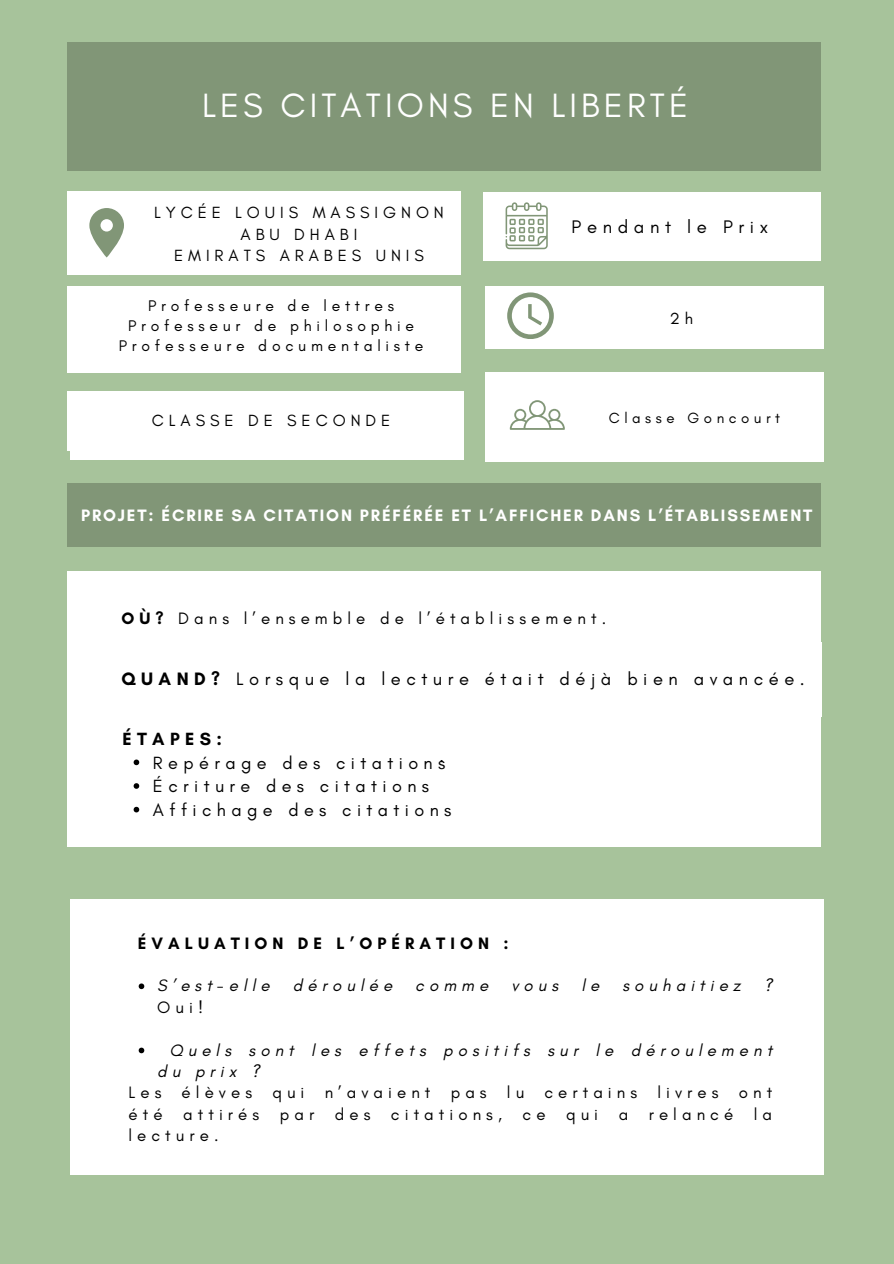
<style>
.page{position:relative;width:894px;height:1264px;background:#fff}
.page>*{position:absolute;margin:0;border:0;box-sizing:border-box;transform-origin:0 0}
.t1{font:34.35px "Glacial Indifference";letter-spacing:.12em;color:#fff}
.t2{font:18.6px "Glacial Indifference";letter-spacing:.3em;color:#000}
.t3{font:18.3px "Glacial Indifference";letter-spacing:.3em;color:#000}
.t4{font:18px/23.7px "Glacial Indifference";letter-spacing:.3em;color:#000}
.t5{font:700 18px "Glacial Indifference";letter-spacing:.3em;color:#000}
.t6{font:16.8px/21.5px "Glacial Indifference";letter-spacing:.3em;color:#000;text-align:justify}
.t7{font:italic 16.8px/21.3px "Glacial Indifference";letter-spacing:.3em;color:#000}
.t8{font:700 16.8px "Glacial Indifference";letter-spacing:.11em;color:#fff}
.t9{font:700 16.8px "Glacial Indifference";letter-spacing:.3em;color:#000}
.t10{font:16.8px "Noto Sans";color:#000}
.t11{font:16.5px/21.3px "Glacial Indifference";letter-spacing:.3em;color:#000;text-align:center}
.t12{font:16.35px "Glacial Indifference";color:#000}
.t13{font:16.2px "Glacial Indifference";letter-spacing:.3em;color:#000}
.t14{font:15.75px "Glacial Indifference";letter-spacing:.3em;color:#000}
.t15{font:15px "Glacial Indifference";letter-spacing:.3em;color:#000}
.s1{font-weight:700}
</style>
<div class="page">
<div style="left:0;top:0;width:893px;height:1263px;background:#a7c39b"></div>
<div style="left:67px;top:483px;width:753px;height:63px;background:#819677"></div>
<div style="left:67px;top:571px;width:753px;height:275px;background:#fff"></div>
<div style="left:70px;top:391px;width:393px;height:68px;background:#fff"></div>
<div style="left:67px;top:43px;width:753px;height:128px;background:#819677"></div>
<svg style="left:134px;top:759px;width:5px;height:6px"></svg>
<svg style="left:134px;top:783px;width:5px;height:5px"></svg>
<svg style="left:134px;top:806px;width:5px;height:6px"></svg>
<div style="left:70px;top:899px;width:753px;height:275px;background:#fff"></div>
<svg style="left:139px;top:983px;width:5px;height:6px"></svg>
<svg style="left:139px;top:1047px;width:5px;height:6px"></svg>
<div style="left:67px;top:286px;width:394px;height:86px;background:#fff"></div>
<div style="left:67px;top:391px;width:394px;height:59px;background:#fff"></div>
<div style="left:482px;top:193px;width:338px;height:67px;background:#fff"></div>
<svg style="left:505px;top:202px;width:42px;height:47px"></svg>
<div style="left:67px;top:191px;width:393px;height:84px;background:#fff"></div>
<svg style="left:89px;top:208px;width:35px;height:50px"></svg>
<div style="left:485px;top:286px;width:338px;height:62px;background:#fff"></div>
<svg style="left:507px;top:292px;width:46px;height:46px"></svg>
<div style="left:485px;top:372px;width:338px;height:89px;background:#fff"></div>
<svg style="left:509px;top:400px;width:56px;height:30px"></svg>
<p class="t1" style="left:202px;top:85px;width:487px">LES CITATIONS EN LIBERTÉ</p>
<h4 class="t11" style="left:154px;top:202px;width:291px">LYCÉE LOUIS MASSIGNON<br>ABU DHABI<br>EMIRATS ARABES UNIS</h4>
<p class="t14" style="left:148px;top:296px;width:247px">Professeure de lettres</p>
<p class="t14" style="left:128px;top:316px;width:287px">Professeur de philosophie</p>
<h3 class="t14" style="left:119px;top:336px;width:306px">Professeure documentaliste</h3>
<p class="t11" style="left:149px;top:321px;width:259px">Professeure de lettres</p>
<p class="t2" style="left:571px;top:215px;width:198px">Pendant le Prix</p>
<h4 class="t12" style="left:669px;top:309px;width:25px">2 h</h4>
<p class="t11" style="left:152px;top:409px;width:240px">CLASSE DE SECONDE</p>
<p class="t15" style="left:608px;top:409px;width:173px">Classe Goncourt</p>
<h4 class="t13" style="left:150px;top:415px;width:235px">CLASSE DE SECONDE</h4>
<p class="t8" style="left:81px;top:504px;width:732px">PROJET: ÉCRIRE SA CITATION PRÉFÉRÉE ET L’AFFICHER DANS L’ÉTABLISSEMENT</p>
<h1 class="t6" style="left:121px;top:607px;width:486px"><span class="s1">OÙ?</span> Dans l’ensemble de l’établissement.</h1>
<p class="t3" style="left:121px;top:667px;width:684px"><span class="s1">QUAND?</span> Lorsque la lecture était déjà bien avancée.</p>
<p class="t5" style="left:122px;top:727px;width:101px">ÉTAPES:</p>
<p class="t4" style="left:153px;top:750px;width:300px">Repérage des citations<br>Écriture des citations<br>Affichage des citations</p>
<p class="t10" style="left:439px;top:749px;width:6px">·</p>
<p class="t9" style="left:138px;top:932px;width:372px">ÉVALUATION DE L’OPÉRATION :</p>
<p class="t7" style="left:157px;top:974px;width:114px">S’est-elle</p>
<p class="t7" style="left:293px;top:974px;width:101px">déroulée</p>
<p class="t7" style="left:415px;top:974px;width:74px">comme</p>
<p class="t7" style="left:511px;top:974px;width:48px">vous</p>
<p class="t7" style="left:581px;top:974px;width:19px">l e</p>
<p class="t7" style="left:622px;top:974px;width:120px">souhaitiez</p>
<p class="t7" style="left:763px;top:974px;width:10px">?</p>
<p class="t6" style="left:157px;top:996px;width:47px">Oui!</p>
<p class="t7" style="left:157px;top:1038px;width:616px;text-indent:12px">Quels sont les effets positifs sur le déroulement du prix ?</p>
<p class="t6" style="left:128px;top:1081px;width:645px">Les élèves qui n’avaient pas lu certains livres ont été attirés par des citations, ce qui a relancé la lecture.</p>
</div>
